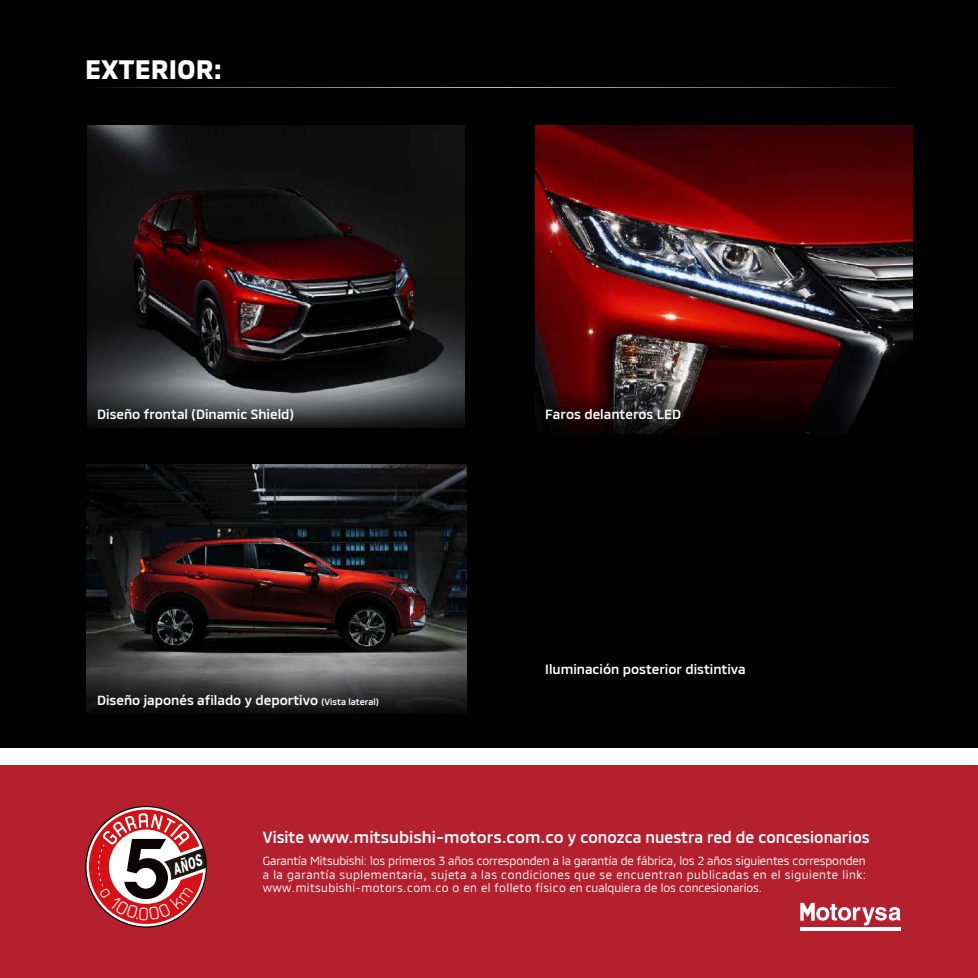
<style>
.page{position:relative;width:978px;height:978px;background:#010101}
.page>*{position:absolute;margin:0;border:0;box-sizing:border-box;transform-origin:0 0}
.t1{font:700 27.15px "MMCOFFICE";color:#fff}
.t2{font:500 16.5px "MMCOFFICE";color:#fff;scale:.95 1}
.t3{font:italic 700 condensed 15.45px "ITC Avant Garde Std";color:#fff;scale:.81 1}
.t4{font:500 13.5px "MMCOFFICE";color:#fff}
.t5{font:12px/13.5px "MMCOFFICE";color:#fffcfb;text-align:justify;scale:.95 1}
.s1{font-size:9px}
</style>
<div class="page">
<img style="left:535px;top:126px;width:377px;height:262px">
<img style="left:87px;top:465px;width:380px;height:203px">
<img style="left:88px;top:125px;width:377px;height:258px">
<div style="left:0;top:758px;width:978px;height:220px;background:#b5202e"></div>
<svg style="left:800px;top:903px;width:101px;height:22px"></svg>
<hr style="left:800px;top:927px;width:101px;height:4px;background:#fff">
<svg style="left:100px;top:87px;width:794px;height:1px"></svg>
<svg style="left:87px;top:668px;width:380px;height:46px;background:#393939"></svg>
<div style="left:0;top:749px;width:978px;height:16px;background:#fff"></div>
<svg style="left:87px;top:383px;width:378px;height:45px;background:#454849"></svg>
<svg style="left:535px;top:388px;width:335px;height:46px"></svg>
<svg style="left:89px;top:805px;width:117px;height:119px"></svg>
<h1 class="t1" style="left:85px;top:48px;width:138px">EXTERIOR:</h1>
<p class="t4" style="left:97px;top:403px;width:198px">Diseño frontal (Dinamic Shield)</p>
<p class="t4" style="left:545px;top:403px;width:137px">Faros delanteros LED</p>
<p class="t4" style="left:97px;top:690px;width:283px">Diseño japonés afilado y deportivo <span class="s1">(Vista lateral)</span></p>
<p class="t4" style="left:545px;top:658px;width:202px">Iluminación posterior distintiva</p>
<p class="t3" style="left:170px;top:861px;width:38px;rotate:-20deg">AÑOS</p>
<h2 class="t2" style="left:263px;top:824px;width:640px">Visite www.mitsubishi-motors.com.co y conozca nuestra red de concesionarios</h2>
<p class="t5" style="left:263px;top:853px;width:637px">Garantía Mitsubishi: los primeros 3 años corresponden a la garantía de fábrica, los 2 años siguientes corresponden a la garantía suplementaria, sujeta a las condiciones que se encuentran publicadas en el siguiente link: www.mitsubishi-motors.com.co o en el folleto físico en cualquiera de los concesionarios.</p>
</div>
